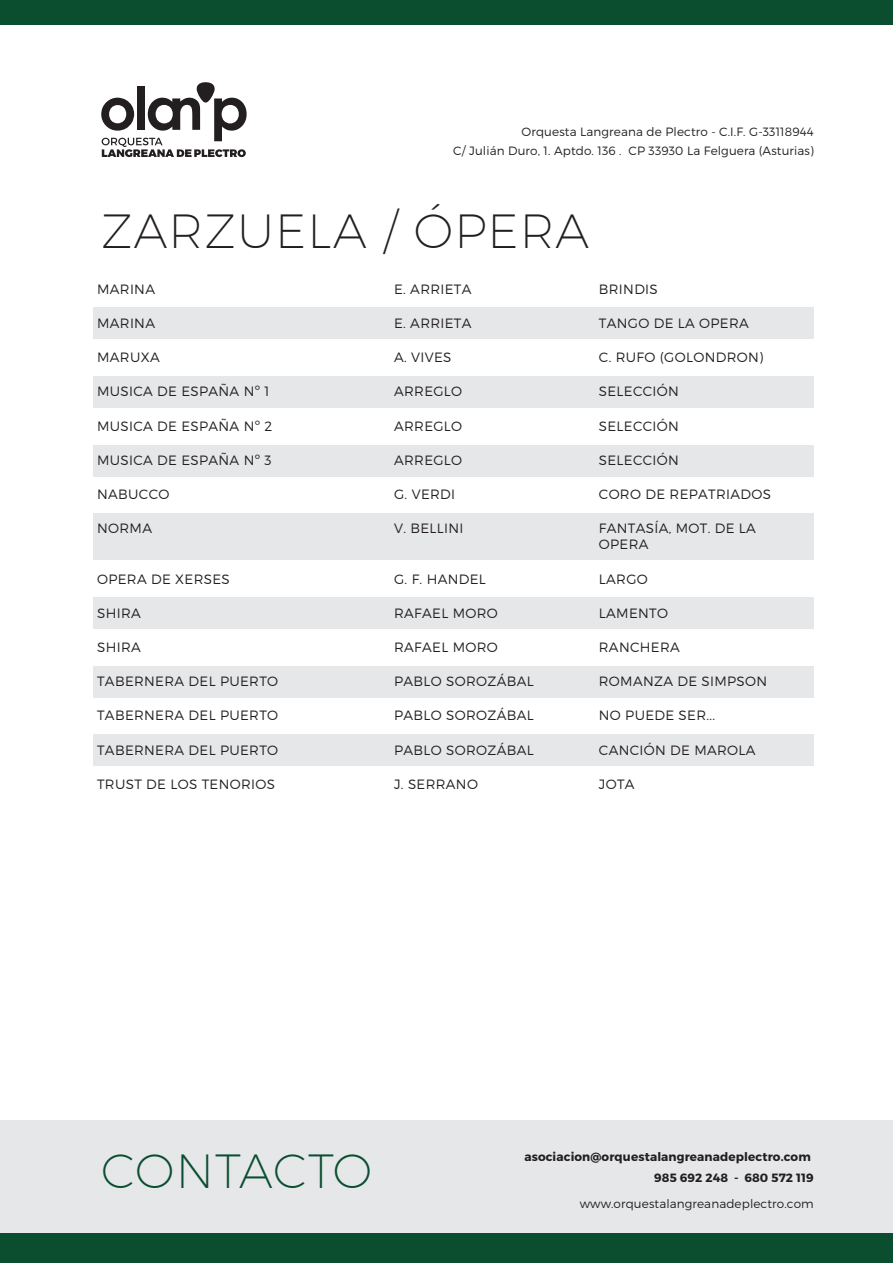
<style>
.page{position:relative;width:893px;height:1263px;background:#fff}
.page>*{position:absolute;margin:0;border:0;box-sizing:border-box;transform-origin:0 0}
.t1{font:200 48px "Montserrat";letter-spacing:.025em;color:#231f20}
.t2{font:200 48px "Montserrat";letter-spacing:.01em;color:#0a4d2f}
.t3{font:300 13.5px/16.2px "Montserrat";letter-spacing:.025em;color:#231f20}
.t4{font:300 12px "Montserrat";letter-spacing:.01em;color:#231f20}
.t5{font:700 12px "Montserrat";letter-spacing:.01em;color:#231f20}
</style>
<div class="page">
<div style="left:93px;top:307px;width:721px;height:32px;background:#e6e7e9"></div>
<div style="left:93px;top:376px;width:721px;height:32px;background:#e6e7e9"></div>
<div style="left:93px;top:445px;width:721px;height:32px;background:#e6e7e9"></div>
<div style="left:93px;top:597px;width:721px;height:32px;background:#e6e7e9"></div>
<div style="left:93px;top:513px;width:721px;height:47px;background:#e6e7e9"></div>
<div style="left:93px;top:666px;width:721px;height:32px;background:#e6e7e9"></div>
<div style="left:93px;top:734px;width:721px;height:32px;background:#e6e7e9"></div>
<svg style="left:101px;top:82px;width:146px;height:75px"></svg>
<div style="left:0;top:0;width:893px;height:25px;background:#0a4d2f"></div>
<div style="left:0;top:1121px;width:893px;height:128px;background:#e6e7e9"></div>
<div style="left:0;top:1233px;width:893px;height:30px;background:#0a4d2f"></div>
<p class="t4" style="left:522px;top:124px;width:294px">Orquesta Langreana de Plectro - C.I.F. G-33118944</p>
<p class="t4" style="left:453px;top:143px;width:362px">C/ Julián Duro, 1. Aptdo. 136 . CP 33930 La Felguera (Asturias)</p>
<h1 class="t1" style="left:101px;top:202px;width:489px">ZARZUELA / ÓPERA</h1>
<p class="t3" style="left:97px;top:281px;width:59px">MARINA</p>
<p class="t3" style="left:97px;top:315px;width:59px">MARINA</p>
<p class="t3" style="left:97px;top:349px;width:64px">MARUXA</p>
<p class="t3" style="left:97px;top:383px;width:174px">MUSICA DE ESPAÑA Nº 1</p>
<p class="t3" style="left:97px;top:418px;width:177px">MUSICA DE ESPAÑA Nº 2</p>
<p class="t3" style="left:97px;top:452px;width:176px">MUSICA DE ESPAÑA Nº 3</p>
<p class="t3" style="left:97px;top:486px;width:74px">NABUCCO</p>
<p class="t3" style="left:97px;top:520px;width:56px">NORMA</p>
<p class="t3" style="left:97px;top:570px;width:134px">OPERA DE XERSES</p>
<p class="t3" style="left:97px;top:605px;width:45px">SHIRA</p>
<p class="t3" style="left:97px;top:639px;width:45px">SHIRA</p>
<p class="t3" style="left:97px;top:673px;width:183px">TABERNERA DEL PUERTO</p>
<p class="t3" style="left:97px;top:707px;width:183px">TABERNERA DEL PUERTO</p>
<p class="t3" style="left:97px;top:741px;width:183px">TABERNERA DEL PUERTO</p>
<p class="t3" style="left:97px;top:776px;width:179px">TRUST DE LOS TENORIOS</p>
<p class="t3" style="left:394px;top:281px;width:79px">E. ARRIETA</p>
<p class="t3" style="left:394px;top:315px;width:79px">E. ARRIETA</p>
<p class="t3" style="left:394px;top:349px;width:59px">A. VIVES</p>
<p class="t3" style="left:394px;top:383px;width:70px">ARREGLO</p>
<p class="t3" style="left:394px;top:417px;width:70px">ARREGLO</p>
<p class="t3" style="left:394px;top:452px;width:70px">ARREGLO</p>
<p class="t3" style="left:394px;top:486px;width:63px">G. VERDI</p>
<p class="t3" style="left:394px;top:520px;width:71px">V. BELLINI</p>
<p class="t3" style="left:394px;top:570px;width:93px">G. F. HANDEL</p>
<p class="t3" style="left:394px;top:605px;width:105px">RAFAEL MORO</p>
<p class="t3" style="left:394px;top:639px;width:105px">RAFAEL MORO</p>
<p class="t3" style="left:394px;top:673px;width:141px">PABLO SOROZÁBAL</p>
<p class="t3" style="left:394px;top:707px;width:141px">PABLO SOROZÁBAL</p>
<p class="t3" style="left:394px;top:741px;width:141px">PABLO SOROZÁBAL</p>
<p class="t3" style="left:394px;top:776px;width:85px">J. SERRANO</p>
<p class="t3" style="left:599px;top:281px;width:60px">BRINDIS</p>
<p class="t3" style="left:599px;top:315px;width:151px">TANGO DE LA OPERA</p>
<p class="t3" style="left:599px;top:349px;width:166px">C. RUFO (GOLONDRON)</p>
<p class="t3" style="left:599px;top:383px;width:82px">SELECCIÓN</p>
<p class="t3" style="left:599px;top:417px;width:82px">SELECCIÓN</p>
<p class="t3" style="left:599px;top:452px;width:82px">SELECCIÓN</p>
<p class="t3" style="left:599px;top:486px;width:174px">CORO DE REPATRIADOS</p>
<p class="t3" style="left:599px;top:520px;width:159px">FANTASÍA, MOT. DE LA<br>OPERA</p>
<p class="t3" style="left:599px;top:570px;width:50px">LARGO</p>
<p class="t3" style="left:599px;top:605px;width:71px">LAMENTO</p>
<p class="t3" style="left:599px;top:639px;width:82px">RANCHERA</p>
<p class="t3" style="left:599px;top:673px;width:170px">ROMANZA DE SIMPSON</p>
<p class="t3" style="left:599px;top:707px;width:118px">NO PUEDE SER...</p>
<p class="t3" style="left:599px;top:741px;width:158px">CANCIÓN DE MAROLA</p>
<p class="t3" style="left:599px;top:776px;width:37px">JOTA</p>
<h1 class="t2" style="left:101px;top:1141px;width:272px">CONTACTO</h1>
<p class="t5" style="left:524px;top:1149px;width:288px">asociacion@orquestalangreanadeplectro.com</p>
<p class="t5" style="left:654px;top:1170px;width:161px">985 692 248 - 680 572 119</p>
<p class="t4" style="left:580px;top:1196px;width:236px">www.orquestalangreanadeplectro.com</p>
</div>
